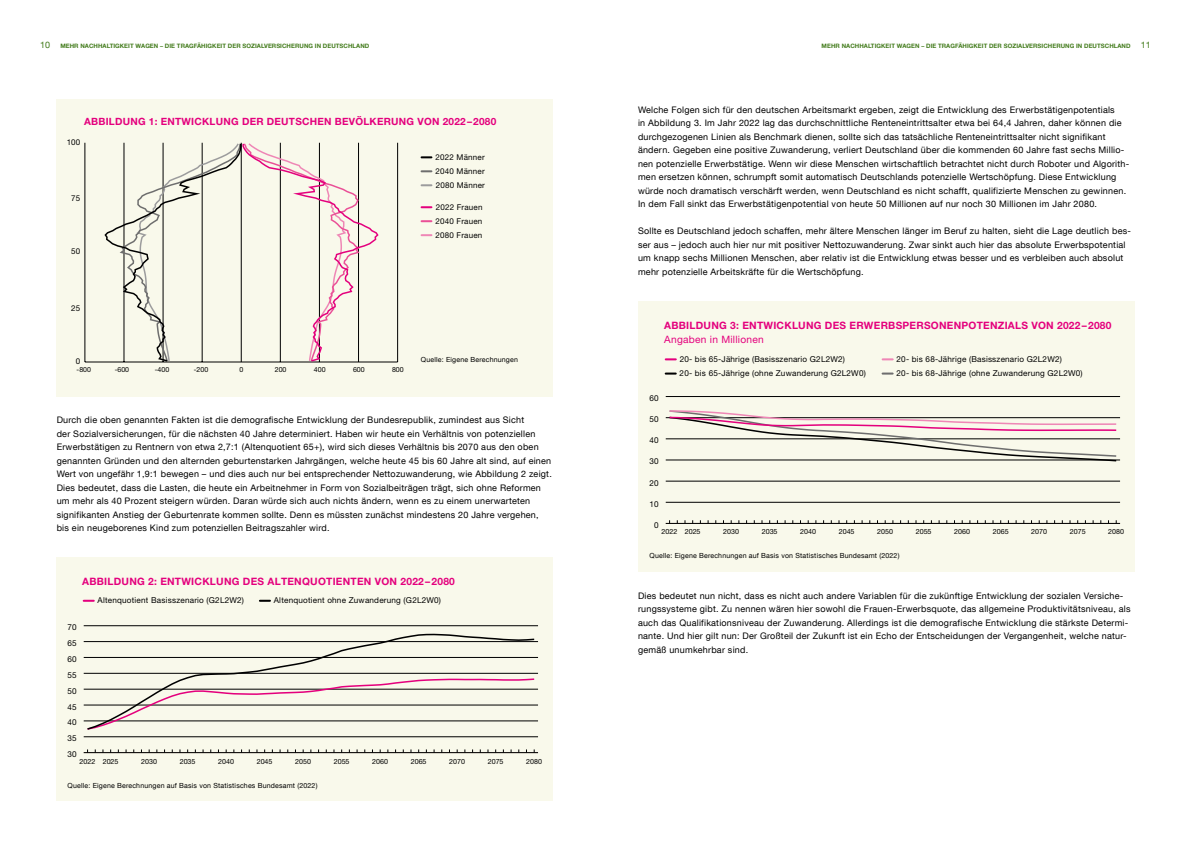
<style>
.page{position:relative;width:1191px;height:842px;background:#fff}
.page>*{position:absolute;margin:0;border:0;box-sizing:border-box;transform-origin:0 0}
.t1{font:700 10.2px "Helvetica Neue LT Com";letter-spacing:.025em;color:#e4007d}
.t2{font:10.2px "Helvetica Neue LT Com";letter-spacing:.025em;color:#e4007d}
.t3{font:700 10px "Helvetica Neue LT Com";letter-spacing:.025em;color:#e4007d}
.t4{font:9px/13.5px "Helvetica Neue LT Com";letter-spacing:.025em;color:#000}
.t5{font:8.1px "Helvetica Neue LT Com";letter-spacing:.025em;color:#000}
.t6{font:8px/14px "Helvetica Neue LT Com";letter-spacing:.025em;color:#000;text-align:justify}
.t7{font:7.1px "Helvetica Neue LT Com";color:#000}
.t8{font:7px "Helvetica Neue LT Com";letter-spacing:.025em;color:#000}
.t9{font:700 6px "Helvetica Neue LT Com";letter-spacing:.01em;color:#427b1b}
.s1{font-weight:400;font-size:9px}
</style>
<div class="page">
<div style="left:57px;top:99px;width:496px;height:297px;background:#f9f9eb"></div>
<div style="left:638px;top:302px;width:496px;height:270px;background:#f9f9eb"></div>
<div style="left:57px;top:558px;width:496px;height:243px;background:#f9f9eb"></div>
<hr style="left:84px;top:752px;width:454px;height:1px;background:#000">
<hr style="left:84px;top:737px;width:454px;height:1px;background:#000">
<hr style="left:84px;top:721px;width:454px;height:1px;background:#000">
<hr style="left:84px;top:705px;width:454px;height:1px;background:#000">
<hr style="left:84px;top:689px;width:454px;height:1px;background:#000">
<hr style="left:84px;top:673px;width:454px;height:1px;background:#000">
<hr style="left:84px;top:657px;width:454px;height:1px;background:#000">
<hr style="left:84px;top:641px;width:454px;height:1px;background:#000">
<hr style="left:84px;top:625px;width:454px;height:1px;background:#000">
<svg style="left:87px;top:634px;width:447px;height:96px"></svg>
<svg style="left:84px;top:600px;width:10px;height:2px"></svg>
<svg style="left:260px;top:600px;width:10px;height:2px"></svg>
<hr style="left:665px;top:523px;width:455px;height:1px;background:#000">
<hr style="left:665px;top:502px;width:455px;height:1px;background:#000">
<hr style="left:665px;top:481px;width:455px;height:1px;background:#000">
<hr style="left:665px;top:460px;width:455px;height:1px;background:#000">
<hr style="left:665px;top:439px;width:455px;height:1px;background:#000">
<hr style="left:665px;top:417px;width:455px;height:1px;background:#000">
<hr style="left:665px;top:396px;width:455px;height:1px;background:#000">
<svg style="left:669px;top:410px;width:447px;height:51px"></svg>
<svg style="left:665px;top:358px;width:11px;height:2px"></svg>
<svg style="left:882px;top:358px;width:10px;height:2px"></svg>
<svg style="left:665px;top:373px;width:11px;height:2px"></svg>
<svg style="left:882px;top:373px;width:10px;height:2px"></svg>
<svg style="left:421px;top:156px;width:10px;height:2px"></svg>
<svg style="left:421px;top:184px;width:10px;height:2px"></svg>
<svg style="left:421px;top:170px;width:10px;height:2px"></svg>
<svg style="left:421px;top:206px;width:10px;height:2px"></svg>
<svg style="left:421px;top:220px;width:10px;height:2px"></svg>
<svg style="left:421px;top:234px;width:10px;height:2px"></svg>
<hr style="left:85px;top:362px;width:312px;height:1px;background:#000">
<hr style="left:85px;top:143px;width:1px;height:219px;background:#000">
<hr style="left:397px;top:143px;width:1px;height:219px;background:#000">
<svg style="left:104px;top:143px;width:274px;height:219px"></svg>
<p class="t9" style="left:40px;top:42px;width:330px"><span class="s1">10</span> MEHR NACHHALTIGKEIT WAGEN – DIE TRAGFÄHIGKEIT DER SOZIALVERSICHERUNG IN DEUTSCHLAND</p>
<p class="t9" style="left:821px;top:42px;width:330px">MEHR NACHHALTIGKEIT WAGEN – DIE TRAGFÄHIGKEIT DER SOZIALVERSICHERUNG IN DEUTSCHLAND <span class="s1">11</span></p>
<p class="t3" style="left:84px;top:115px;width:414px">ABBILDUNG 1: ENTWICKLUNG DER DEUTSCHEN BEVÖLKERUNG VON 2022 – 2080</p>
<p class="t6" style="left:435px;top:150px;width:51px">2022 Männer</p>
<p class="t6" style="left:436px;top:178px;width:51px">2080 Männer</p>
<p class="t6" style="left:67px;top:135px;width:15px">100</p>
<p class="t6" style="left:435px;top:164px;width:51px">2040 Männer</p>
<p class="t6" style="left:435px;top:200px;width:48px">2022 Frauen 2040 Frauen 2080 Frauen</p>
<p class="t6" style="left:71px;top:191px;width:10px">75</p>
<p class="t6" style="left:71px;top:244px;width:10px">50</p>
<p class="t6" style="left:71px;top:301px;width:10px">25</p>
<p class="t6" style="left:76px;top:354px;width:6px">0</p>
<p class="t8" style="left:77px;top:366px;width:16px">-800</p>
<p class="t8" style="left:115px;top:366px;width:16px">-600</p>
<p class="t8" style="left:155px;top:366px;width:16px">-400</p>
<p class="t8" style="left:194px;top:366px;width:16px">-200</p>
<p class="t8" style="left:239px;top:366px;width:5px">0</p>
<p class="t8" style="left:275px;top:366px;width:13px">200</p>
<p class="t8" style="left:314px;top:366px;width:13px">400</p>
<p class="t8" style="left:353px;top:366px;width:13px">600</p>
<p class="t8" style="left:392px;top:366px;width:13px">800</p>
<p class="t8" style="left:421px;top:355px;width:98px">Quelle: Eigene Berechnungen</p>
<p class="t4" style="left:57px;top:413px;width:496px">Durch die oben genannten Fakten ist die demografische Entwicklung der Bundesrepublik, zumindest aus Sicht<br>der Sozialversicherungen, für die nächsten 40 Jahre determiniert. Haben wir heute ein Verhältnis von potenziellen Erwerbstätigen zu Rentnern von etwa 2,7:1 (Altenquotient 65+), wird sich dieses Verhältnis bis 2070 aus den oben genannten Gründen und den alternden geburtenstarken Jahrgängen, welche heute 45 bis 60 Jahre alt sind, auf einen Wert von ungefähr 1,9:1 bewegen – und dies auch nur bei entsprechender Nettozuwanderung, wie Abbildung 2 zeigt.<br>Dies bedeutet, dass die Lasten, die heute ein Arbeitnehmer in Form von Sozialbeiträgen trägt, sich ohne Reformen um mehr als 40 Prozent steigern würden. Daran würde sich auch nichts ändern, wenn es zu einem unerwarteten signifikanten Anstieg der Geburtenrate kommen sollte. Denn es müssten zunächst mindestens 20 Jahre vergehen, bis ein neugeborenes Kind zum potenziellen Beitragszahler wird.</p>
<p class="t1" style="left:82px;top:575px;width:374px">ABBILDUNG 2: ENTWICKLUNG DES ALTENQUOTIENTEN VON 2022 – 2080</p>
<p class="t5" style="left:98px;top:595px;width:148px">Altenquotient Basisszenario (G2L2W2)</p>
<p class="t5" style="left:274px;top:595px;width:169px">Altenquotient ohne Zuwanderung (G2L2W0)</p>
<p class="t5" style="left:68px;top:622px;width:11px">70</p>
<p class="t5" style="left:68px;top:638px;width:11px">65</p>
<p class="t5" style="left:68px;top:654px;width:11px">60</p>
<p class="t5" style="left:68px;top:670px;width:11px">55</p>
<p class="t5" style="left:68px;top:686px;width:11px">50</p>
<p class="t5" style="left:68px;top:702px;width:11px">45</p>
<p class="t5" style="left:68px;top:717px;width:11px">40</p>
<p class="t5" style="left:68px;top:733px;width:11px">35</p>
<p class="t5" style="left:68px;top:749px;width:11px">30</p>
<p class="t7" style="left:80px;top:757px;width:40px">2022 2025</p>
<p class="t7" style="left:141px;top:757px;width:17px">2030</p>
<p class="t7" style="left:180px;top:757px;width:17px">2035</p>
<p class="t7" style="left:218px;top:757px;width:17px">2040</p>
<p class="t7" style="left:257px;top:757px;width:17px">2045</p>
<p class="t7" style="left:295px;top:757px;width:17px">2050</p>
<p class="t7" style="left:334px;top:757px;width:17px">2055</p>
<p class="t7" style="left:372px;top:757px;width:17px">2060</p>
<p class="t7" style="left:411px;top:757px;width:17px">2065</p>
<p class="t7" style="left:449px;top:757px;width:17px">2070</p>
<p class="t7" style="left:488px;top:757px;width:17px">2075</p>
<p class="t7" style="left:526px;top:757px;width:17px">2080</p>
<p class="t8" style="left:68px;top:781px;width:251px">Quelle: Eigene Berechnungen auf Basis von Statistisches Bundesamt (2022)</p>
<p class="t4" style="left:638px;top:103px;width:493px">Welche Folgen sich für den deutschen Arbeitsmarkt ergeben, zeigt die Entwicklung des Erwerbstätigenpotentials<br>in Abbildung 3. Im Jahr 2022 lag das durchschnittliche Renteneintrittsalter etwa bei 64,4 Jahren, daher können die durchgezogenen Linien als Benchmark dienen, sollte sich das tatsächliche Renteneintrittsalter nicht signifikant ändern. Gegeben eine positive Zuwanderung, verliert Deutschland über die kommenden 60 Jahre fast sechs Millio&shy;nen potenzielle Erwerbstätige. Wenn wir diese Menschen wirtschaftlich betrachtet nicht durch Roboter und Algorith&shy;men ersetzen können, schrumpft somit automatisch Deutschlands potenzielle Wertschöpfung. Diese Entwicklung würde noch dramatisch verschärft werden, wenn Deutschland es nicht schafft, qualifizierte Menschen zu gewinnen.<br>In dem Fall sinkt das Erwerbstätigenpotential von heute 50 Millionen auf nur noch 30 Millionen im Jahr 2080.</p>
<p class="t4" style="left:638px;top:224px;width:494px">Sollte es Deutschland jedoch schaffen, mehr ältere Menschen länger im Beruf zu halten, sieht die Lage deutlich bes&shy;ser aus – jedoch auch hier nur mit positiver Nettozuwanderung. Zwar sinkt auch hier das absolute Erwerbspotential um knapp sechs Millionen Menschen, aber relativ ist die Entwicklung etwas besser und es verbleiben auch absolut mehr potenzielle Arbeitskräfte für die Wertschöpfung.</p>
<p class="t1" style="left:664px;top:319px;width:449px">ABBILDUNG 3: ENTWICKLUNG DES ERWERBSPERSONENPOTENZIALS VON 2022 – 2080</p>
<p class="t2" style="left:664px;top:333px;width:101px">Angaben in Millionen</p>
<p class="t5" style="left:679px;top:354px;width:167px">20- bis 65-Jährige (Basisszenario G2L2W2)</p>
<p class="t5" style="left:896px;top:354px;width:167px">20- bis 68-Jährige (Basisszenario G2L2W2)</p>
<p class="t5" style="left:679px;top:368px;width:188px">20- bis 65-Jährige (ohne Zuwanderung G2L2W0)</p>
<p class="t5" style="left:896px;top:368px;width:188px">20- bis 68-Jährige (ohne Zuwanderung G2L2W0)</p>
<p class="t5" style="left:649px;top:393px;width:11px">60</p>
<p class="t5" style="left:649px;top:414px;width:11px">50</p>
<p class="t5" style="left:649px;top:435px;width:11px">40</p>
<p class="t5" style="left:649px;top:457px;width:11px">30</p>
<p class="t5" style="left:649px;top:478px;width:11px">20</p>
<p class="t5" style="left:649px;top:499px;width:11px">10</p>
<p class="t5" style="left:654px;top:520px;width:6px">0</p>
<p class="t7" style="left:661px;top:527px;width:40px">2022 2025</p>
<p class="t7" style="left:723px;top:527px;width:17px">2030</p>
<p class="t7" style="left:761px;top:527px;width:17px">2035</p>
<p class="t7" style="left:800px;top:527px;width:17px">2040</p>
<p class="t7" style="left:838px;top:527px;width:17px">2045</p>
<p class="t7" style="left:877px;top:527px;width:17px">2050</p>
<p class="t7" style="left:915px;top:527px;width:17px">2055</p>
<p class="t7" style="left:954px;top:527px;width:17px">2060</p>
<p class="t7" style="left:992px;top:527px;width:17px">2065</p>
<p class="t7" style="left:1031px;top:527px;width:17px">2070</p>
<p class="t7" style="left:1069px;top:527px;width:17px">2075</p>
<p class="t7" style="left:1108px;top:527px;width:17px">2080</p>
<p class="t8" style="left:649px;top:551px;width:251px">Quelle: Eigene Berechnungen auf Basis von Statistisches Bundesamt (2022)</p>
<p class="t4" style="left:638px;top:589px;width:494px">Dies bedeutet nun nicht, dass es nicht auch andere Variablen für die zukünftige Entwicklung der sozialen Versiche&shy;rungssysteme gibt. Zu nennen wären hier sowohl die Frauen-Erwerbsquote, das allgemeine Produktivitätsniveau, als auch das Qualifikationsniveau der Zuwanderung. Allerdings ist die demografische Entwicklung die stärkste Determi&shy;nante. Und hier gilt nun: Der Großteil der Zukunft ist ein Echo der Entscheidungen der Vergangenheit, welche natur&shy;gemäß unumkehrbar sind.</p>
</div>
